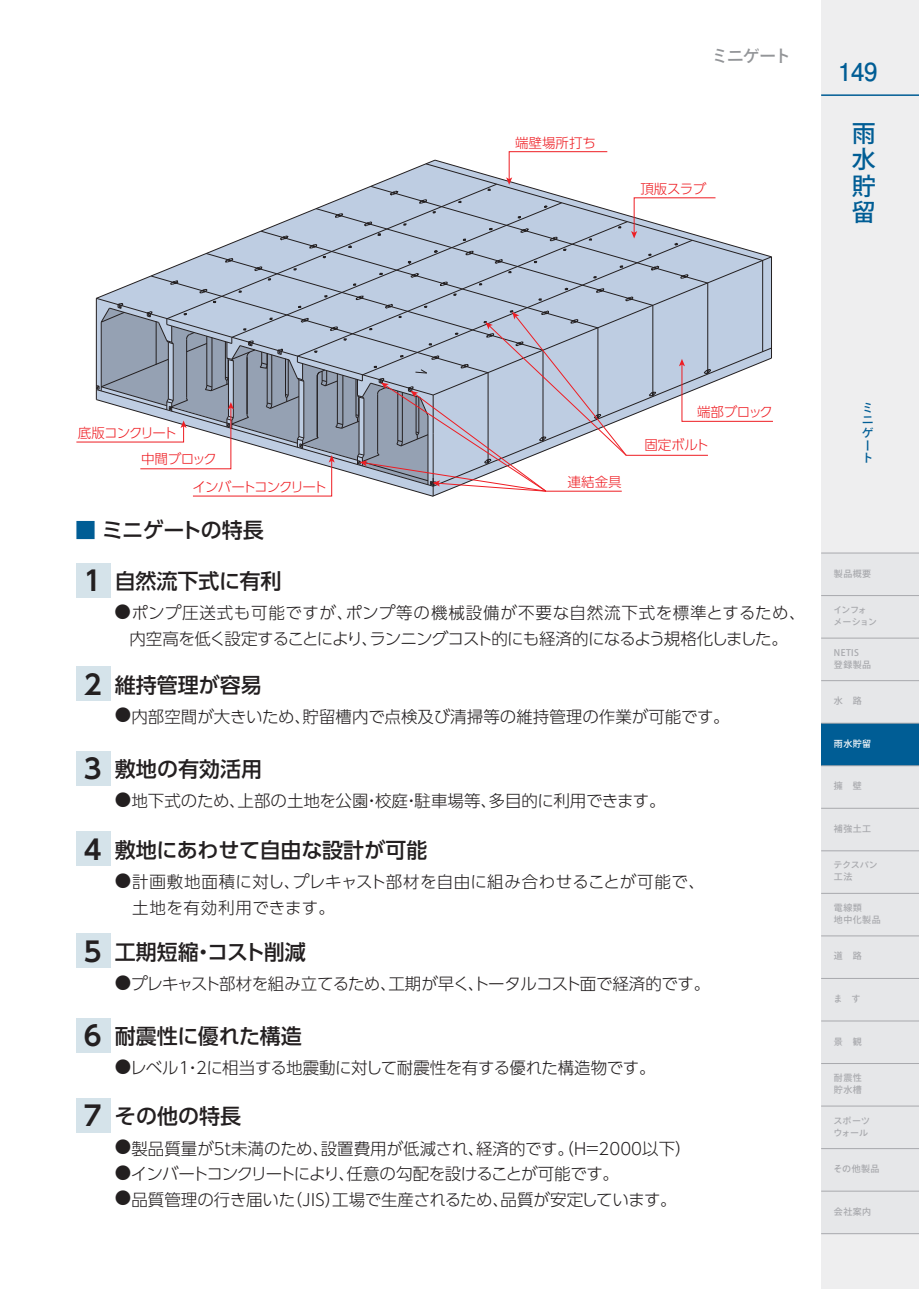
<style>
.page{position:relative;width:919px;height:1289px;background:#fff}
.page>*{position:absolute;margin:0;border:0;box-sizing:border-box;transform-origin:0 0}
.t1{font:700 24.75px "Futo Go B101 Pro";color:#005d95;scale:.96 1}
.t2{font:500 24px/26.4px "Ryo Gothic Plus N";color:#005d95;text-align:justify}
.t3{font:500 21px "UD Shin Go Pro";color:#231f20}
.t4{font:500 17.25px "Ryo Gothic Plus N";letter-spacing:-.085em;color:#939598}
.t5{font:300 16.5px/25.5px "UD Shin Go Pro";color:#231f20;text-align:center}
.t6{font:300 16.5px/25.5px "UD Shin Go Pro";letter-spacing:.02em;color:#231f20}
.t7{font:300 16.5px "UD Shin Go Pro";letter-spacing:-.03em;color:#231f20}
.t8{font:300 16.5px "UD Shin Go Pro";letter-spacing:-.02em;color:#231f20}
.t9{font:300 16.5px "UD Shin Go Pro";letter-spacing:-.025em;color:#231f20}
.t10{font:300 16.5px "UD Shin Go Pro";letter-spacing:-.06em;color:#231f20}
.t11{font:300 13.5px "UD Shin Go Pro";letter-spacing:-.045em;color:#ee1d23}
.t12{font:300 13.5px "UD Shin Go Pro";letter-spacing:-.1em;color:#ee1d23}
.t13{font:300 13.5px "UD Shin Go Pro";letter-spacing:-.095em;color:#ee1d23}
.t14{font:500 12px/12.6px "Ryo Gothic Plus N";color:#005d95}
.t15{font:500 9px/12px "Ryo Gothic Plus N";letter-spacing:.05em;color:#a8a9ad}
.t16{font:500 9px/12px "Ryo Gothic Plus N";letter-spacing:-.09em;color:#a8a9ad}
.t17{font:500 9px/12px "Ryo Gothic Plus N";letter-spacing:.02em;color:#a8a9ad}
.t18{font:500 9px "Ryo Gothic Plus N";color:#fff}
.s1{color:#005d95}
.s2{font-family:"UD Shin Go Pro De";font-weight:700;font-size:27px}
</style>
<div class="page">
<div style="left:821px;top:0;width:97px;height:1288px;background:#eeeeef"></div>
<div style="left:821px;top:553px;width:97px;height:42px;background:#e6e7e9"></div>
<div style="left:821px;top:595px;width:97px;height:43px;background:#e6e7e9"></div>
<svg style="left:821px;top:637px;width:97px;height:1px"></svg>
<div style="left:821px;top:680px;width:97px;height:43px;background:#e6e7e9"></div>
<div style="left:821px;top:723px;width:97px;height:42px;background:#005d95"></div>
<div style="left:821px;top:765px;width:97px;height:43px;background:#e6e7e9"></div>
<div style="left:821px;top:808px;width:97px;height:42px;background:#e6e7e9"></div>
<div style="left:821px;top:850px;width:97px;height:43px;background:#e6e7e9"></div>
<div style="left:821px;top:893px;width:97px;height:42px;background:#e6e7e9"></div>
<div style="left:821px;top:935px;width:97px;height:43px;background:#e6e7e9"></div>
<div style="left:821px;top:978px;width:97px;height:42px;background:#e6e7e9"></div>
<div style="left:821px;top:1020px;width:97px;height:43px;background:#e6e7e9"></div>
<div style="left:821px;top:1063px;width:97px;height:43px;background:#e6e7e9"></div>
<div style="left:821px;top:1106px;width:97px;height:42px;background:#e6e7e9"></div>
<div style="left:821px;top:1148px;width:97px;height:43px;background:#e6e7e9"></div>
<div style="left:821px;top:1191px;width:97px;height:42px;background:#e6e7e9"></div>
<hr style="left:821px;top:553px;width:97px;height:1px;background:#a8a9ad">
<hr style="left:821px;top:595px;width:97px;height:1px;background:#a8a9ad">
<hr style="left:821px;top:638px;width:97px;height:1px;background:#a8a9ad">
<hr style="left:821px;top:680px;width:97px;height:1px;background:#a8a9ad">
<hr style="left:821px;top:723px;width:97px;height:1px;background:#a8a9ad">
<hr style="left:821px;top:765px;width:97px;height:1px;background:#a8a9ad">
<hr style="left:821px;top:808px;width:97px;height:1px;background:#a8a9ad">
<hr style="left:821px;top:850px;width:97px;height:1px;background:#a8a9ad">
<hr style="left:821px;top:893px;width:97px;height:1px;background:#a8a9ad">
<hr style="left:821px;top:935px;width:97px;height:1px;background:#a8a9ad">
<hr style="left:821px;top:978px;width:97px;height:1px;background:#a8a9ad">
<hr style="left:821px;top:1020px;width:97px;height:1px;background:#a8a9ad">
<hr style="left:821px;top:1063px;width:97px;height:1px;background:#a8a9ad">
<hr style="left:821px;top:1105px;width:97px;height:1px;background:#a8a9ad">
<hr style="left:821px;top:1148px;width:97px;height:1px;background:#a8a9ad">
<hr style="left:821px;top:1190px;width:97px;height:1px;background:#a8a9ad">
<hr style="left:821px;top:1233px;width:97px;height:1px;background:#a8a9ad">
<hr style="left:821px;top:94px;width:97px;height:2px;background:#005d95">
<div style="left:76px;top:563px;width:34px;height:34px;background:#d5e3ea"></div>
<div style="left:76px;top:666px;width:34px;height:34px;background:#d5e3ea"></div>
<div style="left:76px;top:751px;width:34px;height:34px;background:#d5e3ea"></div>
<div style="left:76px;top:832px;width:34px;height:34px;background:#d5e3ea"></div>
<div style="left:76px;top:933px;width:34px;height:34px;background:#d5e3ea"></div>
<div style="left:76px;top:1018px;width:34px;height:34px;background:#d5e3ea"></div>
<div style="left:76px;top:1098px;width:34px;height:34px;background:#d5e3ea"></div>
<svg style="left:76px;top:151px;width:697px;height:346px"></svg>
<p class="t11" style="left:515px;top:132px;width:82px">端壁場所打ち</p>
<p class="t4" style="left:711px;top:45px;width:82px">ミニゲート</p>
<p class="t11" style="left:640px;top:178px;width:67px">頂版スラブ</p>
<h1 class="t1" style="left:838px;top:52px;width:42px">149</h1>
<h2 class="t2" style="left:851px;top:121px;width:25px">雨水貯留</h2>
<p class="t13" style="left:78px;top:422px;width:101px">底版コンクリート</p>
<p class="t11" style="left:141px;top:448px;width:77px">中間ブロック</p>
<p class="t12" style="left:192px;top:476px;width:136px">インバートコンクリート</p>
<p class="t11" style="left:567px;top:470px;width:55px">連結金具</p>
<p class="t3" style="left:75px;top:512px;width:190px"><span class="s1">■</span> ミニゲートの特長</p>
<p class="t11" style="left:697px;top:401px;width:77px">端部ブロック</p>
<p class="t11" style="left:644px;top:434px;width:66px">固定ボルト</p>
<p class="t3" style="left:84px;top:564px;width:199px"><span class="s2">1</span> 自然流下式に有利</p>
<p class="t5" style="left:114px;top:599px;width:692px">●ポンプ圧送式も可能ですが、ポンプ等の機械設備が不要な自然流下式を標準とするため、内空高を低く設定することにより、ランニングコスト的にも経済的になるよう規格化しました。</p>
<p class="t3" style="left:84px;top:667px;width:180px"><span class="s2">2</span> 維持管理が容易</p>
<p class="t5" style="left:115px;top:703px;width:616px">●内部空間が大きいため、貯留槽内で点検及び清掃等の維持管理の作業が可能です。</p>
<p class="t3" style="left:84px;top:752px;width:180px"><span class="s2">3</span> 敷地の有効活用</p>
<p class="t5" style="left:115px;top:787px;width:552px">●地下式のため、上部の土地を公園・校庭・駐車場等、多目的に利用できます。</p>
<p class="t3" style="left:84px;top:832px;width:345px"><span class="s2">4</span> 敷地にあわせて自由な設計が可能</p>
<p class="t6" style="left:115px;top:868px;width:591px">●計画敷地面積に対し、プレキャスト部材を自由に組み合わせることが可能で、　土地を有効利用できます。</p>
<p class="t3" style="left:84px;top:934px;width:223px"><span class="s2">5</span> 工期短縮・コスト削減</p>
<p class="t7" style="left:115px;top:970px;width:596px">●プレキャスト部材を組み立てるため、工期が早く、トータルコスト面で経済的です。</p>
<p class="t3" style="left:84px;top:1018px;width:220px"><span class="s2">6</span> 耐震性に優れた構造</p>
<p class="t9" style="left:115px;top:1054px;width:542px">●レベル1・2に相当する地震動に対して耐震性を有する優れた構造物です。</p>
<p class="t3" style="left:84px;top:1099px;width:159px"><span class="s2">7</span> その他の特長</p>
<p class="t5" style="left:115px;top:1134px;width:578px">●製品質量が5t未満のため、設置費用が低減され、経済的です。（H=2000以下）</p>
<p class="t10" style="left:115px;top:1160px;width:505px">●インバートコンクリートにより、任意の勾配を設けることが可能です。</p>
<p class="t8" style="left:115px;top:1185px;width:563px">●品質管理の行き届いた（JIS）工場で生産されるため、品質が安定しています。</p>
<p class="t14" style="left:861px;top:402px;width:13px">ミニゲート</p>
<p class="t15" style="left:833px;top:567px;width:39px">製品概要</p>
<p class="t16" style="left:833px;top:604px;width:45px">インフォメーション</p>
<p class="t15" style="left:833px;top:647px;width:39px">NETIS<br>登録製品</p>
<p class="t15" style="left:833px;top:695px;width:29px">水　路</p>
<p class="t18" style="left:833px;top:737px;width:39px">雨水貯留</p>
<p class="t15" style="left:833px;top:780px;width:29px">擁　壁</p>
<p class="t15" style="left:833px;top:823px;width:39px">補強土工</p>
<p class="t15" style="left:833px;top:859px;width:46px">テクスパン工法</p>
<p class="t15" style="left:833px;top:902px;width:48px">電線類<br>地中化製品</p>
<p class="t15" style="left:833px;top:950px;width:29px">道　路</p>
<p class="t15" style="left:833px;top:993px;width:28px">ま　す</p>
<p class="t15" style="left:833px;top:1035px;width:29px">景　観</p>
<p class="t15" style="left:833px;top:1072px;width:29px">耐震性貯水槽</p>
<p class="t17" style="left:833px;top:1114px;width:38px">スポーツウォール</p>
<p class="t15" style="left:833px;top:1163px;width:48px">その他製品</p>
<p class="t15" style="left:833px;top:1205px;width:39px">会社案内</p>
</div>
